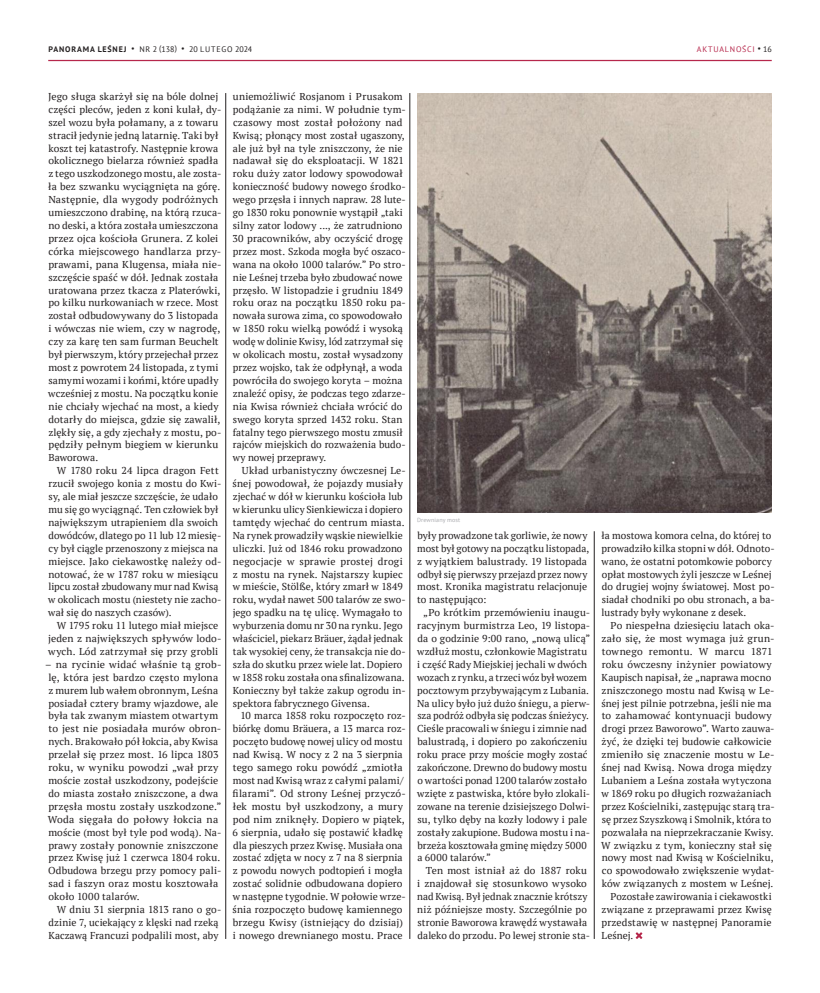
<style>
.page{position:relative;width:820px;height:993px;background:#fff}
.page>*{position:absolute;margin:0;border:0;box-sizing:border-box;transform-origin:0 0}
.główny_akapitowy{font:10px/12.9px "PT Serif";letter-spacing:.005em;color:#231f20}
.główny_akapitowy-2{font:10px/12.9px "PT Serif";letter-spacing:.005em;color:#231f20;scale:1.04 1}
.t1{font:8px "PT Sans";letter-spacing:.045em;color:#231f20}
.dział___numeracja_stron{font:8px "PT Sans";letter-spacing:.1em;color:#b6274b}
.podpis_foto{font:6px "PT Sans";letter-spacing:.025em;color:#a8a9ad}
.s1{font-weight:700}
.s2{color:#231f20}
</style>
<div class="page">
<hr style="left:48px;top:60px;width:723px;height:1px;background:#b6274b">
<svg style="left:635px;top:932px;width:7px;height:6px"></svg>
<img style="left:417px;top:93px;width:354px;height:420px">
<hr style="left:225px;top:93px;width:1px;height:845px;background:#231f20">
<hr style="left:409px;top:93px;width:1px;height:845px;background:#231f20">
<hr style="left:594px;top:531px;width:1px;height:407px;background:#231f20">
<p class="t1" style="left:49px;top:44px;width:205px"><span class="s1">PANORAMA LEŚNEJ</span> • NR 2 (138) • 20 LUTEGO 2024</p>
<p class="dział___numeracja_stron" style="left:696px;top:44px;width:76px">AKTUALNOŚCI <span class="s2">• 16</span></p>
<p class="główny_akapitowy" style="left:48px;top:90px;width:175px">Jego sługa skarżył się na bóle dolnej części pleców, jeden z koni kulał, dy&shy;szel wozu była połamany, a z towaru stracił jedynie jedną latarnię. Taki był koszt tej katastrofy. Następnie krowa okolicznego bielarza również spadła z tego uszkodzonego mostu, ale zosta&shy;ła bez szwanku wyciągnięta na górę.<br>Następnie, dla wygody podróżnych umieszczono drabinę, na którą rzuca&shy;no deski, a która została umieszczona przez ojca kościoła Grunera. Z kolei córka miejscowego handlarza przy&shy;prawami, pana Klugensa, miała nie&shy;szczęście spaść w dół. Jednak została uratowana przez tkacza z Platerówki, po kilku nurkowaniach w rzece. Most został odbudowywany do 3 listopada i wówczas nie wiem, czy w nagrodę, czy za karę ten sam furman Beuchelt był pierwszym, który przejechał przez most z powrotem 24 listopada, z tymi samymi wozami i końmi, które upadły wcześniej z mostu. Na początku konie nie chciały wjechać na most, a kiedy dotarły do miejsca, gdzie się zawalił, zlękły się, a gdy zjechały z mostu, po&shy;pędziły pełnym biegiem w kierunku Baworowa.</p>
<p class="główny_akapitowy" style="left:48px;top:464px;width:174px;text-indent:8px">W 1780 roku 24 lipca dragon Fett rzucił swojego konia z mostu do Kwi&shy;sy, ale miał jeszcze szczęście, że udało mu się go wyciągnąć. Ten człowiek był największym utrapieniem dla swoich dowódców, dlatego po 11 lub 12 miesię&shy;cy był ciągle przenoszony z miejsca na miejsce. Jako ciekawostkę należy od&shy;notować, że w 1787 roku w miesiącu lipcu został zbudowany mur nad Kwisą w okolicach mostu (niestety nie zacho&shy;wał się do naszych czasów).</p>
<p class="główny_akapitowy" style="left:48px;top:618px;width:174px;text-align:center">W 1795 roku 11 lutego miał miejsce jeden z największych spływów lodo&shy;wych. Lód zatrzymał się przy grobli</p>
<p class="główny_akapitowy-2" style="left:45px;top:657px;width:171px">– na rycinie widać właśnie tą grob&shy;lę, która jest bardzo często mylona z murem lub wałem obronnym, Leśna posiadał cztery bramy wjazdowe, ale była tak zwanym miastem otwartym to jest nie posiadała murów obron&shy;nych. Brakowało pół łokcia, aby Kwisa przelał się przez most. 16 lipca 1803 roku, w wyniku powodzi „wał przy moście został uszkodzony, podejście do miasta zostało zniszczone, a dwa przęsła mostu zostały uszkodzone.” Woda sięgała do połowy łokcia na moście (most był tyle pod wodą). Na&shy;prawy zostały ponownie zniszczone przez Kwisę już 1 czerwca 1804 roku.<br>Odbudowa brzegu przy pomocy pali&shy;sad i faszyn oraz mostu kosztowała około 1000 talarów.</p>
<p class="główny_akapitowy" style="left:48px;top:902px;width:174px;text-indent:8px">W dniu 31 sierpnia 1813 rano o go&shy;dzinie 7, uciekający z klęski nad rzeką<br>Kaczawą Francuzi podpalili most, aby</p>
<p class="główny_akapitowy" style="left:232px;top:90px;width:175px">uniemożliwić Rosjanom i Prusakom podążanie za nimi. W południe tym&shy;czasowy most został położony nad Kwisą; płonący most został ugaszony, ale już był na tyle zniszczony, że nie nadawał się do eksploatacji. W 1821 roku duży zator lodowy spowodował konieczność budowy nowego środko&shy;wego przęsła i innych napraw. 28 lute&shy;go 1830 roku ponownie wystąpił „taki silny zator lodowy ..., że zatrudniono 30 pracowników, aby oczyścić drogę przez most. Szkoda mogła być oszaco&shy;wana na około 1000 talarów.” Po stro&shy;nie Leśnej trzeba było zbudować nowe przęsło. W listopadzie i grudniu 1849 roku oraz na początku 1850 roku pa&shy;nowała surowa zima, co spowodowało w 1850 roku wielką powódź i wysoką wodę w dolinie Kwisy, lód zatrzymał się w okolicach mostu, został wysadzony przez wojsko, tak że odpłynął, a woda powróciła do swojego koryta – można znaleźć opisy, że podczas tego zdarze&shy;nia Kwisa również chciała wrócić do swego koryta sprzed 1432 roku. Stan fatalny tego pierwszego mostu zmusił rajców miejskich do rozważenia budo&shy;wy nowej przeprawy.</p>
<p class="główny_akapitowy" style="left:232px;top:464px;width:174px;text-indent:9px">Układ urbanistyczny ówczesnej Le&shy;śnej powodował, że pojazdy musiały zjechać w dół w kierunku kościoła lub w kierunku ulicy Sienkiewicza i dopiero tamtędy wjechać do centrum miasta.<br>Na rynek prowadziły wąskie niewielkie uliczki. Już od 1846 roku prowadzono negocjacje w sprawie prostej drogi z mostu na rynek. Najstarszy kupiec w mieście, Stölße, który zmarł w 1849 roku, wydał nawet 500 talarów ze swo&shy;jego spadku na tę ulicę. Wymagało to wyburzenia domu nr 30 na rynku. Jego właściciel, piekarz Bräuer, żądał jednak tak wysokiej ceny, że transakcja nie do&shy;szła do skutku przez wiele lat. Dopiero w 1858 roku została ona sfinalizowana.<br>Konieczny był także zakup ogrodu in&shy;spektora fabrycznego Givensa.</p>
<p class="główny_akapitowy" style="left:232px;top:709px;width:175px;text-indent:8px">10 marca 1858 roku rozpoczęto roz&shy;biórkę domu Bräuera, a 13 marca roz&shy;poczęto budowę nowej ulicy od mostu nad Kwisą. W nocy z 2 na 3 sierpnia tego samego roku powódź „zmiotła most nad Kwisą wraz z całymi palami/ filarami”. Od strony Leśnej przyczó&shy;łek mostu był uszkodzony, a mury pod nim zniknęły. Dopiero w piątek, 6 sierpnia, udało się postawić kładkę dla pieszych przez Kwisę. Musiała ona zostać zdjęta w nocy z 7 na 8 sierpnia z powodu nowych podtopień i mogła zostać solidnie odbudowana dopiero w następne tygodnie. W połowie wrze&shy;śnia rozpoczęto budowę kamiennego brzegu Kwisy (istniejący do dzisiaj) i nowego drewnianego mostu. Prace</p>
<p class="podpis_foto" style="left:417px;top:515px;width:45px">Drewniany most</p>
<p class="główny_akapitowy" style="left:601px;top:528px;width:174px">ła mostowa komora celna, do której to prowadziło kilka stopni w dół. Odnoto&shy;wano, że ostatni potomkowie poborcy opłat mostowych żyli jeszcze w Leśnej do drugiej wojny światowej. Most po&shy;siadał chodniki po obu stronach, a ba&shy;lustrady były wykonane z desek.</p>
<p class="główny_akapitowy" style="left:600px;top:618px;width:175px;text-indent:10px">Po niespełna dziesięciu latach oka&shy;zało się, że most wymaga już grun&shy;townego remontu. W marcu 1871 roku ówczesny inżynier powiatowy Kaupisch napisał, że „naprawa mocno zniszczonego mostu nad Kwisą w Le&shy;śnej jest pilnie potrzebna, jeśli nie ma to zahamować kontynuacji budowy drogi przez Baworowo”. Warto zauwa&shy;żyć, że dzięki tej budowie całkowicie zmieniło się znaczenie mostu w Le&shy;śnej nad Kwisą. Nowa droga między Lubaniem a Leśna została wytyczona w 1869 roku po długich rozważaniach przez Kościelniki, zastępując starą tra&shy;sę przez Szyszkową i Smolnik, która to pozwalała na nieprzekraczanie Kwisy.<br>W związku z tym, konieczny stał się nowy most nad Kwisą w Kościelniku, co spowodowało zwiększenie wydat&shy;ków związanych z mostem w Leśnej.</p>
<p class="główny_akapitowy" style="left:601px;top:889px;width:172px;text-align:justify;text-indent:9px">Pozostałe zawirowania i ciekawostki związane z przeprawami przez Kwisę przedstawię w następnej Panoramie Leśnej.</p>
<p class="główny_akapitowy" style="left:417px;top:528px;width:173px">były prowadzone tak gorliwie, że nowy most był gotowy na początku listopada, z wyjątkiem balustrady. 19 listopada odbył się pierwszy przejazd przez nowy most. Kronika magistratu relacjonuje to następująco:</p>
<p class="główny_akapitowy" style="left:417px;top:606px;width:175px;text-indent:6px">„Po krótkim przemówieniu inaugu&shy;racyjnym burmistrza Leo, 19 listopa&shy;da o godzinie 9:00 rano, „nową ulicą” wzdłuż mostu, członkowie Magistratu i część Rady Miejskiej jechali w dwóch wozach z rynku, a trzeci wóz był wozem pocztowym przybywającym z Lubania.<br>Na ulicy było już dużo śniegu, a pierw&shy;sza podróż odbyła się podczas śnieżycy.<br>Cieśle pracowali w śniegu i zimnie nad balustradą, i dopiero po zakończeniu roku prace przy moście mogły zostać zakończone. Drewno do budowy mostu o wartości ponad 1200 talarów zostało wzięte z pastwiska, które było zlokali&shy;zowane na terenie dzisiejszego Dolwi&shy;su, tylko dęby na kozły lodowy i pale zostały zakupione. Budowa mostu i na&shy;brzeża kosztowała gminę między 5000 a 6000 talarów.”</p>
<p class="główny_akapitowy" style="left:417px;top:864px;width:174px;text-align:center">Ten most istniał aż do 1887 roku<br>i znajdował się stosunkowo wysoko nad Kwisą. Był jednak znacznie krótszy niż późniejsze mosty. Szczególnie po stronie Baworowa krawędź wystawała daleko do przodu. Po lewej stronie sta-</p>
</div>
